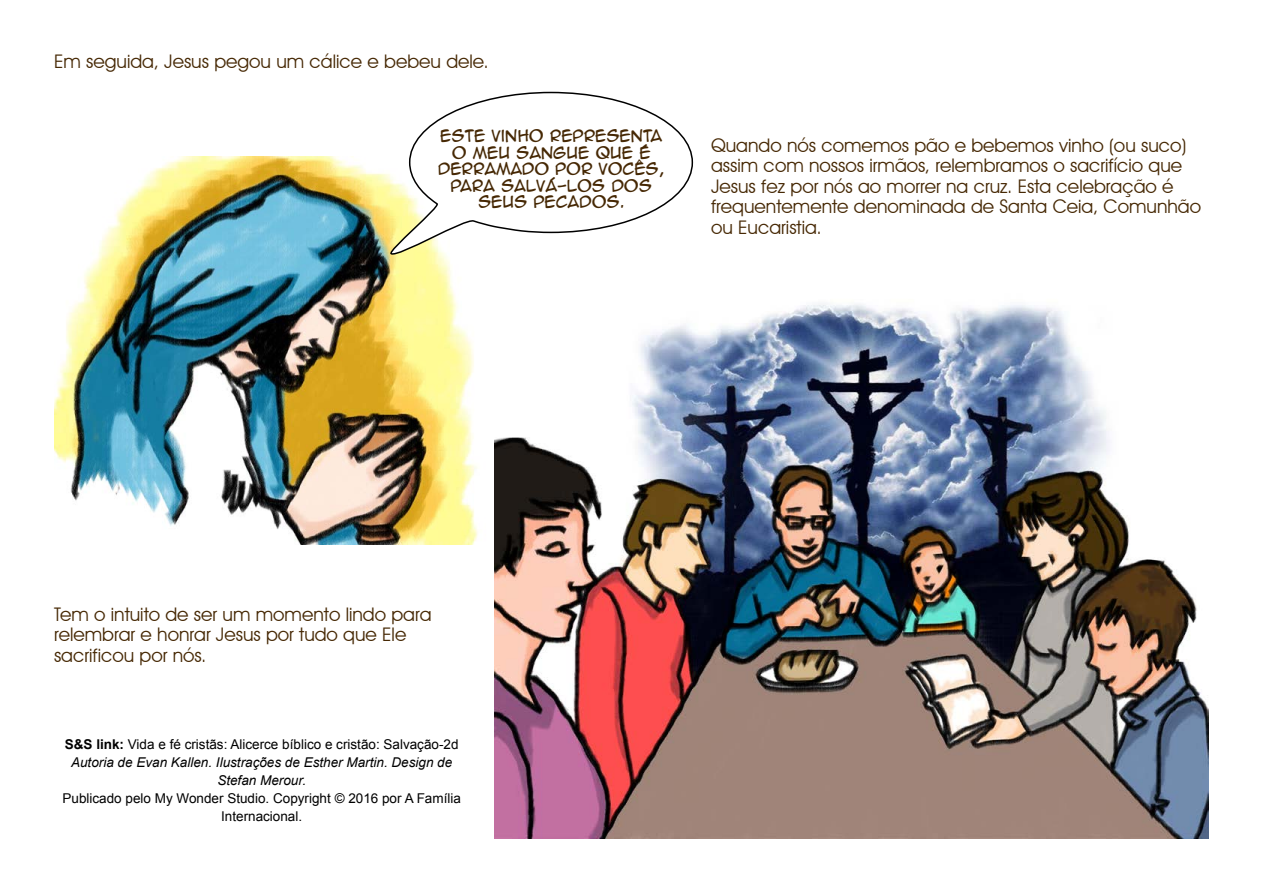
<style>
.page{position:relative;width:1263px;height:893px;background:#fff}
.page>*{position:absolute;margin:0;border:0;box-sizing:border-box;transform-origin:0 0}
.t1{font:18.75px/20.7px "Avant Garde IT Cby BT";color:#462804}
.t2{font:15px/16.5px "Anime Ace 2.0 BB";color:#462804;text-align:center}
.t3{font:italic 13.5px/18px "Arial";color:#000;text-align:center}
.t4{font:13.5px/18px "Arial";color:#000;text-align:center}
.s1{font-weight:700;font-style:normal}
.s2{font-style:normal}
</style>
<div class="page">
<img style="left:54px;top:157px;width:441px;height:387px">
<img style="left:495px;top:304px;width:714px;height:535px">
<svg style="left:387px;top:91px;width:307px;height:168px"></svg>
<p class="t1" style="left:54px;top:51px;width:436px">Em seguida, Jesus pegou um cálice e bebeu dele.</p>
<p class="t2" style="left:438px;top:127px;width:228px">ESTE VINHO REPRESENTA<br>O MEU SANGUE QUE É<br>DERRAMADO POR VOCÊS,<br>PARA SALVÁ-LOS DOS<br>SEUS PECADOS.</p>
<p class="t1" style="left:711px;top:134px;width:491px">Quando nós comemos pão e bebemos vinho (ou suco) assim com nossos irmãos, relembramos o sacrifício que Jesus fez por nós ao morrer na cruz. Esta celebração é frequentemente denominada de Santa Ceia, Comunhão ou Eucaristia.</p>
<p class="t1" style="left:54px;top:604px;width:379px">Tem o intuito de ser um momento lindo para relembrar e honrar Jesus por tudo que Ele sacrificou por nós.</p>
<p class="t3" style="left:65px;top:735px;width:395px"><span class="s1">S&amp;S link:</span> <span class="s2">Vida e fé cristãs: Alicerce bíblico e cristão: Salvação-2d<br></span>Autoria de Evan Kallen. Ilustrações de Esther Martin. Design de<br>Stefan Merour.</p>
<p class="t4" style="left:62px;top:789px;width:400px">Publicado pelo My Wonder Studio. Copyright © 2016 por A Família<br>Internacional.</p>
</div>
